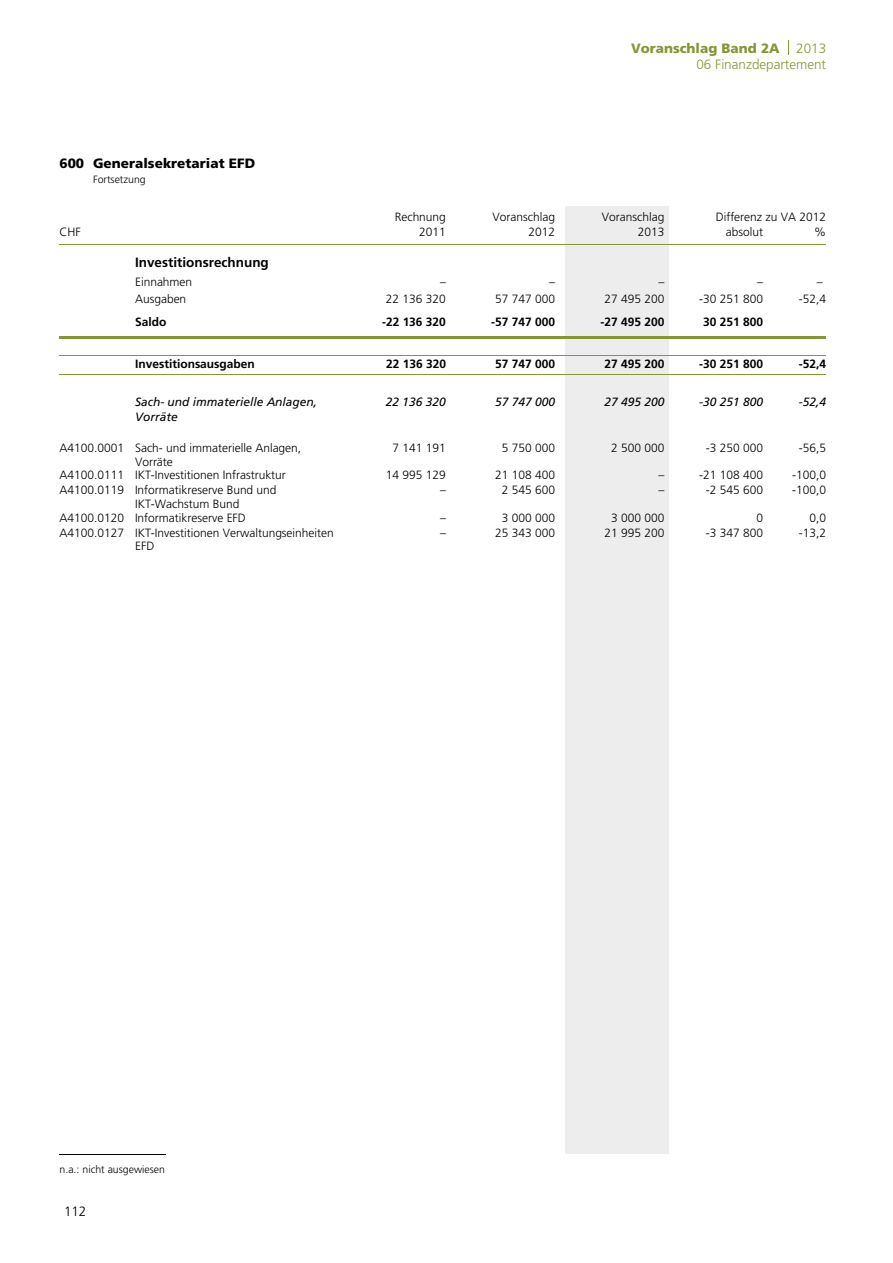
<style>
.page{position:relative;width:893px;height:1263px;background:#fff}
.page>*{position:absolute;margin:0;border:0;box-sizing:border-box;transform-origin:0 0}
.t1{font:300 13.5px/16px "Frutiger LT Std";color:#859635;text-align:right}
.t2{font:900 13.5px "Frutiger LT Std";color:#000}
.t3{font:700 13.5px "Frutiger LT Com";color:#000}
.t4{font:300 13.5px "Frutiger LT Std";color:#000}
.t5{font:300 12px/14.7px "Frutiger LT Std";color:#000}
.t6{font:700 12px "Frutiger LT Com";color:#000}
.t7{font:italic 12px/14.5px "Frutiger LT Com";color:#000}
.t8{font:300 10.5px "Frutiger LT Std";color:#000}
.s1{font-weight:900}
</style>
<div class="page">
<div style="left:566px;top:206px;width:102px;height:948px;background:#ededee"></div>
<svg style="left:788px;top:40px;width:1px;height:15px"></svg>
<hr style="left:59px;top:244px;width:767px;height:1px;background:#859635">
<hr style="left:59px;top:336px;width:767px;height:2px;background:#859635">
<hr style="left:59px;top:355px;width:767px;height:1px;background:#859635">
<hr style="left:59px;top:374px;width:767px;height:1px;background:#859635">
<hr style="left:59px;top:1154px;width:107px;height:1px;background:#000">
<p class="t2" style="left:59px;top:158px;width:197px">600 Generalsekretariat EFD</p>
<p class="t8" style="left:93px;top:175px;width:54px">Fortsetzung</p>
<p class="t5" style="left:59px;top:225px;width:23px">CHF</p>
<p class="t5" style="left:395px;top:211px;width:53px;text-align:right">Rechnung<br>2011</p>
<p class="t5" style="left:493px;top:211px;width:64px;text-align:right">Voranschlag<br>2012</p>
<p class="t3" style="left:135px;top:257px;width:135px">Investitionsrechnung</p>
<p class="t5" style="left:135px;top:276px;width:59px">Einnahmen</p>
<p class="t5" style="left:440px;top:276px;width:7px">–</p>
<p class="t5" style="left:549px;top:275px;width:7px">–</p>
<p class="t1" style="left:631px;top:41px;width:196px"><span class="s1">Voranschlag Band 2A</span> 2013<br>06 Finanzdepartement</p>
<p class="t5" style="left:602px;top:211px;width:64px">Voranschlag</p>
<p class="t5" style="left:638px;top:225px;width:28px">2013</p>
<p class="t5" style="left:726px;top:211px;width:102px;text-indent:-10px">Differenz zu VA 2012 absolut</p>
<p class="t5" style="left:814px;top:225px;width:13px">%</p>
<p class="t5" style="left:658px;top:276px;width:7px">–</p>
<p class="t5" style="left:757px;top:276px;width:7px">–</p>
<p class="t5" style="left:817px;top:276px;width:7px">–</p>
<p class="t5" style="left:135px;top:292px;width:53px">Ausgaben</p>
<p class="t5" style="left:386px;top:292px;width:61px">22 136 320</p>
<p class="t5" style="left:699px;top:292px;width:65px">-30 251 800</p>
<p class="t5" style="left:495px;top:292px;width:61px">57 747 000</p>
<p class="t5" style="left:604px;top:292px;width:61px">27 495 200</p>
<p class="t5" style="left:799px;top:292px;width:29px">-52,4</p>
<p class="t6" style="left:135px;top:317px;width:33px">Saldo</p>
<p class="t6" style="left:382px;top:317px;width:65px">-22 136 320</p>
<p class="t6" style="left:491px;top:317px;width:65px">-57 747 000</p>
<p class="t6" style="left:703px;top:317px;width:61px">30 251 800</p>
<p class="t6" style="left:600px;top:317px;width:65px">-27 495 200</p>
<p class="t6" style="left:135px;top:359px;width:121px">Investitionsausgaben</p>
<p class="t6" style="left:386px;top:359px;width:61px">22 136 320</p>
<p class="t6" style="left:495px;top:359px;width:61px">57 747 000</p>
<p class="t6" style="left:604px;top:359px;width:61px">27 495 200</p>
<p class="t6" style="left:699px;top:359px;width:65px">-30 251 800</p>
<p class="t6" style="left:799px;top:359px;width:29px">-52,4</p>
<p class="t7" style="left:135px;top:396px;width:184px">Sach- und immaterielle Anlagen,<br>Vorräte</p>
<p class="t7" style="left:386px;top:396px;width:61px">22 136 320</p>
<p class="t7" style="left:699px;top:396px;width:65px">-30 251 800</p>
<p class="t7" style="left:799px;top:396px;width:29px">-52,4</p>
<p class="t7" style="left:495px;top:396px;width:61px">57 747 000</p>
<p class="t7" style="left:604px;top:396px;width:61px">27 495 200</p>
<p class="t5" style="left:135px;top:441px;width:168px;line-height:14px;text-indent:-76px">A4100.0001 Sach- und immaterielle Anlagen,<br>Vorräte</p>
<p class="t5" style="left:393px;top:441px;width:55px">7 141 191</p>
<p class="t5" style="left:706px;top:441px;width:59px">-3 250 000</p>
<p class="t5" style="left:799px;top:441px;width:29px">-56,5</p>
<p class="t5" style="left:502px;top:441px;width:55px">5 750 000</p>
<p class="t5" style="left:611px;top:441px;width:55px">2 500 000</p>
<p class="t5" style="left:59px;top:469px;width:228px">A4100.0111 IKT-Investitionen Infrastruktur</p>
<p class="t5" style="left:658px;top:469px;width:7px">–</p>
<p class="t5" style="left:386px;top:469px;width:61px">14 995 129</p>
<p class="t5" style="left:699px;top:469px;width:65px">-21 108 400</p>
<p class="t5" style="left:792px;top:469px;width:35px">-100,0</p>
<p class="t5" style="left:495px;top:469px;width:61px">21 108 400</p>
<p class="t5" style="left:135px;top:484px;width:143px;line-height:13.8px;text-indent:-76px">A4100.0119 Informatikreserve Bund und<br>IKT-Wachstum Bund</p>
<p class="t5" style="left:440px;top:484px;width:7px">–</p>
<p class="t5" style="left:502px;top:484px;width:55px">2 545 600</p>
<p class="t5" style="left:706px;top:484px;width:59px">-2 545 600</p>
<p class="t5" style="left:792px;top:484px;width:35px">-100,0</p>
<p class="t5" style="left:658px;top:484px;width:7px">–</p>
<p class="t5" style="left:59px;top:511px;width:188px">A4100.0120 Informatikreserve EFD</p>
<p class="t5" style="left:611px;top:511px;width:55px">3 000 000</p>
<p class="t5" style="left:440px;top:511px;width:7px">–</p>
<p class="t5" style="left:502px;top:511px;width:55px">3 000 000</p>
<p class="t5" style="left:756px;top:511px;width:8px">0</p>
<p class="t5" style="left:809px;top:511px;width:18px">0,0</p>
<p class="t5" style="left:135px;top:526px;width:200px;line-height:13.8px;text-indent:-76px">A4100.0127 IKT-Investitionen Verwaltungseinheiten<br>EFD</p>
<p class="t5" style="left:440px;top:526px;width:7px">–</p>
<p class="t5" style="left:495px;top:526px;width:61px">25 343 000</p>
<p class="t5" style="left:706px;top:526px;width:59px">-3 347 800</p>
<p class="t5" style="left:799px;top:526px;width:29px">-13,2</p>
<p class="t5" style="left:604px;top:526px;width:61px">21 995 200</p>
<p class="t8" style="left:60px;top:1165px;width:107px">n.a.: nicht ausgewiesen</p>
<p class="t4" style="left:64px;top:1206px;width:24px">112</p>
</div>
